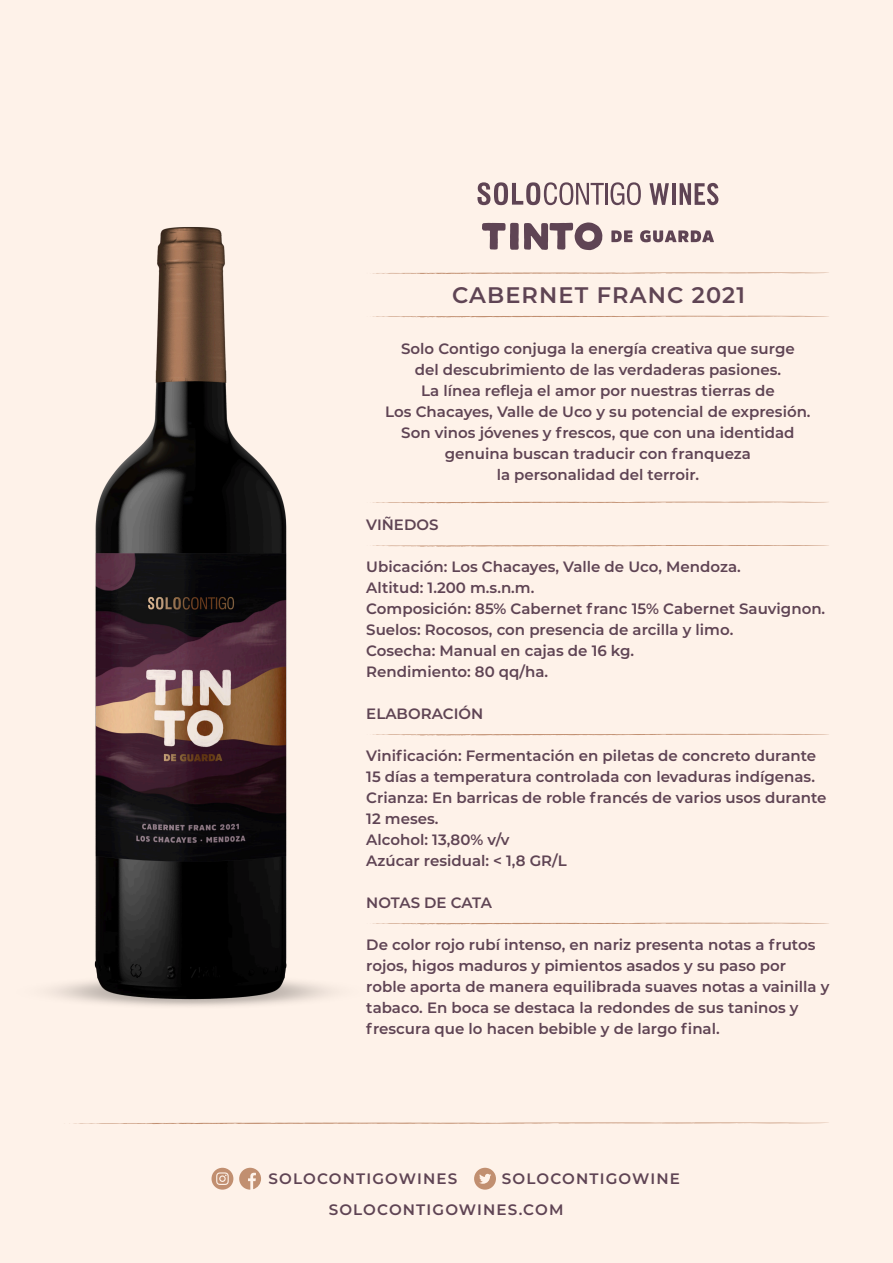
<style>
.page{position:relative;width:893px;height:1263px;background:#fef2e9}
.page>*{position:absolute;margin:0;border:0;box-sizing:border-box;transform-origin:0 0}
.t1{font:600 22.5px "Montserrat";letter-spacing:.05em;color:#5f4454}
.t2{font:600 15.15px "Montserrat";letter-spacing:.075em;color:#5f4454}
.t3{font:600 15px/21px "Montserrat";color:#5f4454}
</style>
<div class="page">
<svg style="left:486px;top:182px;width:118px;height:23px"></svg>
<hr style="left:605px;top:183px;width:3px;height:22px;background:#5f4454">
<svg style="left:611px;top:182px;width:30px;height:23px"></svg>
<svg style="left:649px;top:183px;width:20px;height:22px"></svg>
<hr style="left:672px;top:183px;width:3px;height:22px;background:#5f4454">
<svg style="left:680px;top:183px;width:38px;height:22px"></svg>
<svg style="left:486px;top:501px;width:343px;height:2px"></svg>
<svg style="left:486px;top:545px;width:343px;height:2px"></svg>
<svg style="left:486px;top:272px;width:343px;height:2px"></svg>
<svg style="left:486px;top:316px;width:343px;height:2px"></svg>
<svg style="left:486px;top:923px;width:343px;height:2px"></svg>
<svg style="left:486px;top:734px;width:343px;height:2px"></svg>
<svg style="left:239px;top:1168px;width:22px;height:22px"></svg>
<svg style="left:212px;top:1168px;width:21px;height:21px"></svg>
<svg style="left:474px;top:1168px;width:22px;height:21px"></svg>
<svg style="left:69px;top:1122px;width:760px;height:2px;background:#e4c8b6"></svg>
<svg style="left:486px;top:222px;width:116px;height:28px"></svg>
<svg style="left:611px;top:230px;width:21px;height:12px"></svg>
<svg style="left:640px;top:230px;width:74px;height:12px"></svg>
<img style="left:51px;top:182px;width:435px;height:824px">
<h1 class="t1" style="left:452px;top:279px;width:294px">CABERNET FRANC 2021</h1>
<p class="t3" style="left:385px;top:337px;width:427px;text-align:center">Solo Contigo conjuga la energía creativa que surge<br>del descubrimiento de las verdaderas pasiones.<br>La línea refleja el amor por nuestras tierras de<br>Los Chacayes, Valle de Uco y su potencial de expresión.<br>Son vinos jóvenes y frescos, que con una identidad genuina buscan traducir con franqueza<br>la personalidad del terroir.</p>
<p class="t3" style="left:366px;top:514px;width:74px">VIÑEDOS</p>
<p class="t3" style="left:366px;top:556px;width:460px">Ubicación: Los Chacayes, Valle de Uco, Mendoza.<br>Altitud: 1.200 m.s.n.m.<br>Composición: 85% Cabernet franc 15% Cabernet Sauvignon.<br>Suelos: Rocosos, con presencia de arcilla y limo.<br>Cosecha: Manual en cajas de 16 kg.<br>Rendimiento: 80 qq/ha.</p>
<p class="t3" style="left:366px;top:703px;width:118px">ELABORACIÓN</p>
<p class="t3" style="left:366px;top:745px;width:462px">Vinificación: Fermentación en piletas de concreto durante 15 días a temperatura controlada con levaduras indígenas.<br>Crianza: En barricas de roble francés de varios usos durante 12 meses.<br>Alcohol: 13,80% v/v<br>Azúcar residual: &lt; 1,8 GR/L</p>
<p class="t3" style="left:366px;top:892px;width:127px">NOTAS DE CATA</p>
<p class="t3" style="left:366px;top:934px;width:465px">De color rojo rubí intenso, en nariz presenta notas a frutos rojos, higos maduros y pimientos asados y su paso por roble aporta de manera equilibrada suaves notas a vainilla y tabaco. En boca se destaca la redondes de sus taninos y frescura que lo hacen bebible y de largo final.</p>
<p class="t2" style="left:269px;top:1168px;width:190px">SOLOCONTIGOWINES</p>
<p class="t2" style="left:502px;top:1168px;width:179px">SOLOCONTIGOWINE</p>
<p class="t2" style="left:329px;top:1198px;width:236px">SOLOCONTIGOWINES.COM</p>
</div>
